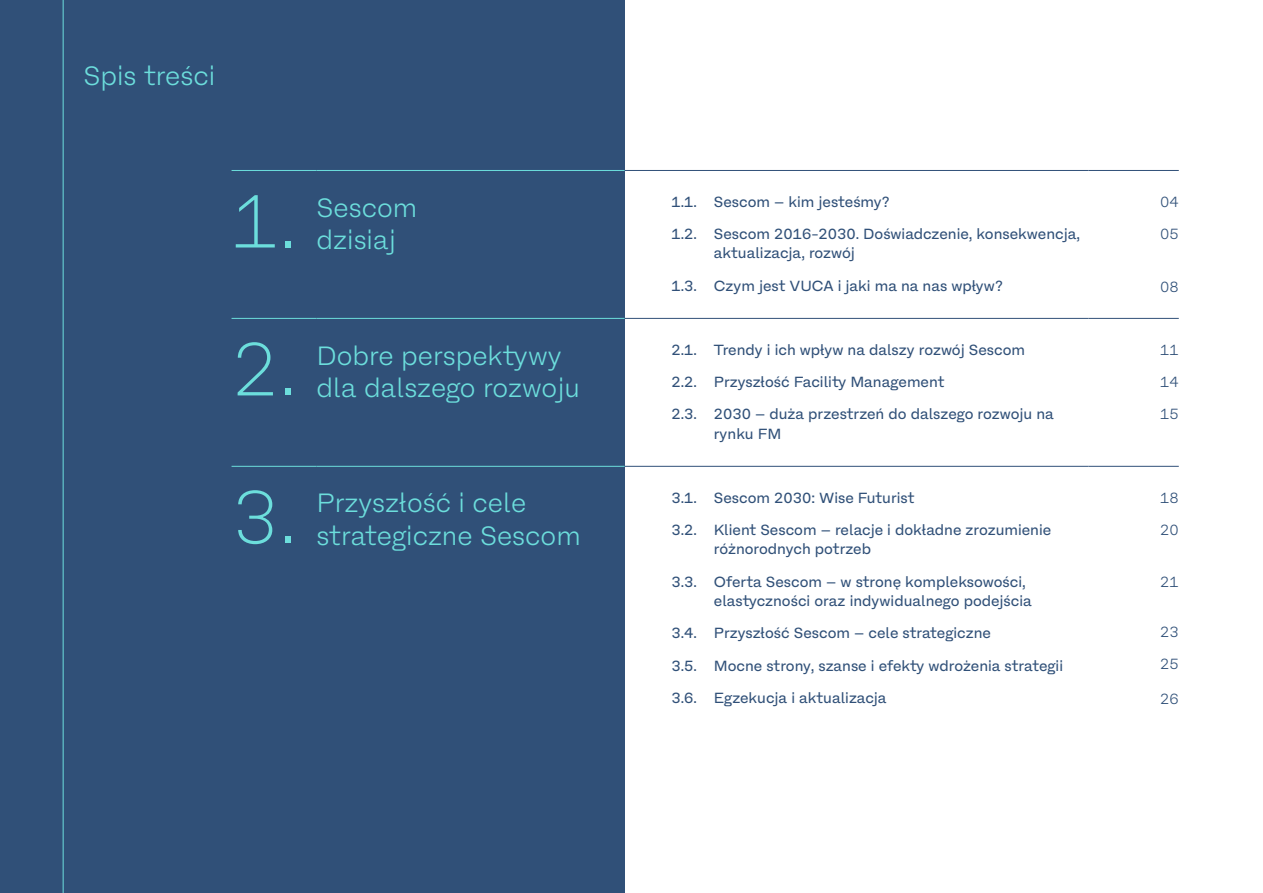
<style>
.page{position:relative;width:1263px;height:893px;background:#fff}
.page>*{position:absolute;margin:0;border:0;box-sizing:border-box;transform-origin:0 0}
.tekst_8_12{font:200 76.5px "Fracktif";color:#6cdedc}
.tekst_8_12-2{font:300 27px/32.4px "Fracktif";color:#6cdedc}
.tekst_8_12-3{font:15px/19.5px "Fracktif";color:#305078}
.tekst_8_12-4{font:300 15px "Fracktif";letter-spacing:.01em;color:#305078}
</style>
<div class="page">
<div style="left:0;top:0;width:625px;height:893px;background:#305078"></div>
<hr style="left:625px;top:170px;width:464px;height:1px;background:#305078">
<hr style="left:1089px;top:170px;width:90px;height:1px;background:#305078">
<hr style="left:625px;top:318px;width:464px;height:1px;background:#305078">
<hr style="left:1089px;top:318px;width:90px;height:1px;background:#305078">
<hr style="left:625px;top:466px;width:464px;height:1px;background:#305078">
<hr style="left:1089px;top:466px;width:90px;height:1px;background:#305078">
<hr style="left:232px;top:170px;width:85px;height:1px;background:#6cdedc">
<hr style="left:317px;top:170px;width:308px;height:1px;background:#6cdedc">
<hr style="left:232px;top:318px;width:85px;height:1px;background:#6cdedc">
<hr style="left:317px;top:318px;width:308px;height:1px;background:#6cdedc">
<hr style="left:232px;top:466px;width:85px;height:1px;background:#6cdedc">
<hr style="left:317px;top:466px;width:308px;height:1px;background:#6cdedc">
<hr style="left:63px;top:0;width:1px;height:893px;background:#6cdedc">
<p class="tekst_8_12-2" style="left:84px;top:59px;width:133px">Spis treści</p>
<p class="tekst_8_12" style="left:232px;top:177px;width:66px">1.</p>
<p class="tekst_8_12-2" style="left:317px;top:191px;width:102px">Sescom</p>
<p class="tekst_8_12-2" style="left:317px;top:223px;width:81px">dzisiaj</p>
<p class="tekst_8_12-3" style="left:671px;top:192px;width:220px">1.1. Sescom – kim jesteśmy?</p>
<p class="tekst_8_12-3" style="left:714px;top:224px;width:368px;text-indent:-43px">1.2. Sescom 2016-2030. Doświadczenie, konsekwencja, aktualizacja, rozwój</p>
<p class="tekst_8_12-3" style="left:671px;top:276px;width:333px">1.3. Czym jest VUCA i jaki ma na nas wpływ?</p>
<p class="tekst_8_12" style="left:232px;top:325px;width:66px">2.</p>
<p class="tekst_8_12-2" style="left:317px;top:339px;width:265px">Dobre perspektywy dla dalszego rozwoju</p>
<p class="tekst_8_12-3" style="left:671px;top:340px;width:355px">2.1. Trendy i ich wpływ na dalszy rozwój Sescom</p>
<p class="tekst_8_12-3" style="left:671px;top:372px;width:275px">2.2. Przyszłość Facility Management</p>
<p class="tekst_8_12-3" style="left:714px;top:404px;width:341px;text-indent:-43px">2.3. 2030 – duża przestrzeń do dalszego rozwoju na rynku FM</p>
<p class="tekst_8_12" style="left:232px;top:473px;width:66px">3.</p>
<p class="tekst_8_12-2" style="left:317px;top:487px;width:266px">Przyszłość i cele strategiczne Sescom</p>
<p class="tekst_8_12-3" style="left:671px;top:488px;width:245px">3.1. Sescom 2030: Wise Futurist</p>
<p class="tekst_8_12-3" style="left:714px;top:520px;width:339px;text-indent:-43px">3.2. Klient Sescom – relacje i dokładne zrozumienie różnorodnych potrzeb</p>
<p class="tekst_8_12-3" style="left:714px;top:572px;width:319px;text-indent:-43px">3.3. Oferta Sescom – w stronę kompleksowości, elastyczności oraz indywidualnego podejścia</p>
<p class="tekst_8_12-3" style="left:671px;top:623px;width:321px">3.4. Przyszłość Sescom – cele strategiczne</p>
<p class="tekst_8_12-3" style="left:671px;top:656px;width:393px">3.5. Mocne strony, szanse i efekty wdrożenia strategii</p>
<p class="tekst_8_12-3" style="left:671px;top:688px;width:217px">3.6. Egzekucja i aktualizacja</p>
<p class="tekst_8_12-4" style="left:1160px;top:193px;width:20px">04</p>
<p class="tekst_8_12-4" style="left:1160px;top:225px;width:20px">05</p>
<p class="tekst_8_12-4" style="left:1160px;top:278px;width:20px">08</p>
<p class="tekst_8_12-4" style="left:1160px;top:341px;width:20px">11</p>
<p class="tekst_8_12-4" style="left:1160px;top:373px;width:20px">14</p>
<p class="tekst_8_12-4" style="left:1160px;top:405px;width:20px">15</p>
<p class="tekst_8_12-4" style="left:1160px;top:489px;width:20px">18</p>
<p class="tekst_8_12-4" style="left:1160px;top:521px;width:20px">20</p>
<p class="tekst_8_12-4" style="left:1160px;top:573px;width:20px">21</p>
<p class="tekst_8_12-4" style="left:1160px;top:623px;width:20px">23</p>
<p class="tekst_8_12-4" style="left:1160px;top:655px;width:20px">25</p>
<p class="tekst_8_12-4" style="left:1160px;top:690px;width:20px">26</p>
</div>
